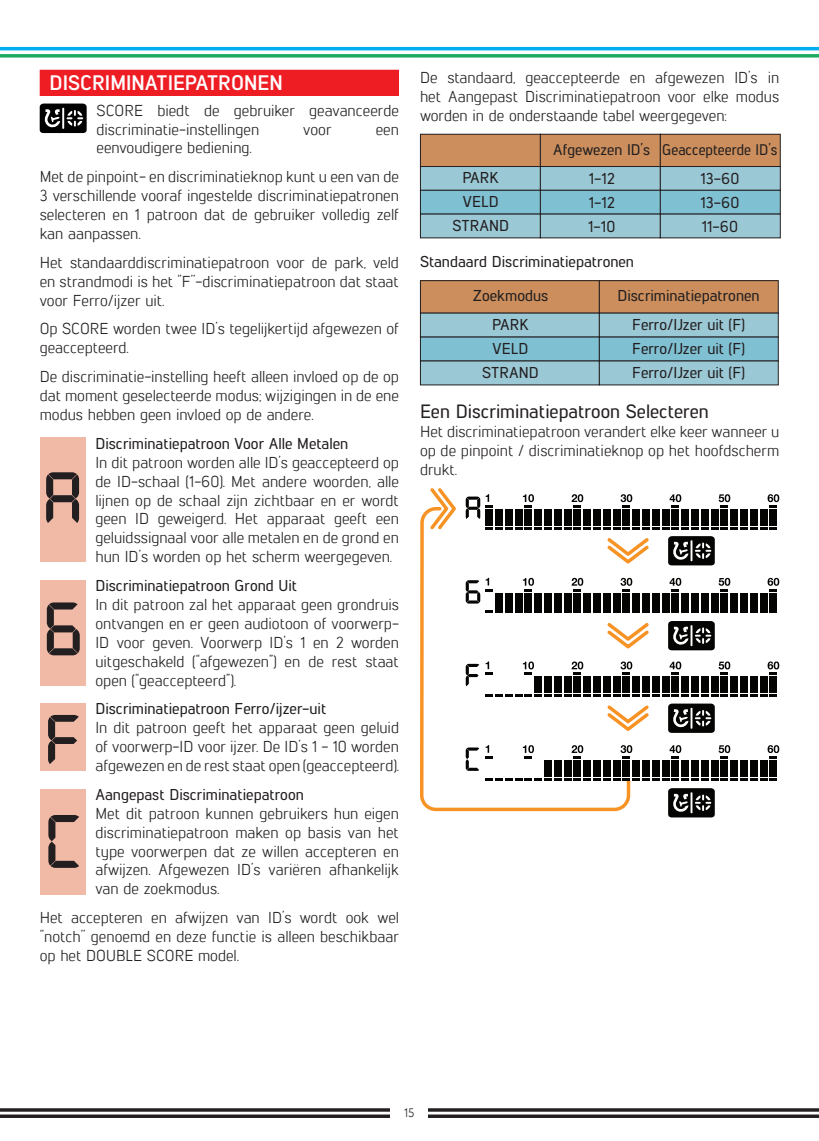
<style>
.page{position:relative;width:819px;height:1141px;background:#fff}
.page>*{position:absolute;margin:0;border:0;box-sizing:border-box;transform-origin:0 0}
.t1{font:700 21px "Lintel";color:#fff}
.t2{font:500 19.25px "Lintel";color:#231f20}
.t3{font:15.75px/18.9px "Lintel";color:#231f20;text-align:justify}
.t4{font:500 15.75px/23.8px "Lintel";color:#231f20;text-align:center}
.t5{font:500 15.4px "Lintel";color:#231f20;scale:.95 1}
.t6{font:500 15.4px "Lintel";color:#231f20}
.t7{font:12.25px "Lintel";color:#231f20}
</style>
<div class="page">
<svg style="left:0;top:47px;width:819px;height:11px"></svg>
<svg style="left:0;top:1108px;width:819px;height:10px"></svg>
<div style="left:390px;top:1107px;width:38px;height:13px;background:#fff"></div>
<div style="left:40px;top:70px;width:359px;height:26px;background:#ee1d23"></div>
<svg style="left:40px;top:104px;width:47px;height:29px"></svg>
<div style="left:40px;top:438px;width:45px;height:124px;background:#f0baa6"></div>
<svg style="left:46px;top:472px;width:33px;height:51px"></svg>
<div style="left:40px;top:580px;width:45px;height:106px;background:#f0baa6"></div>
<svg style="left:47px;top:602px;width:33px;height:53px"></svg>
<div style="left:40px;top:703px;width:45px;height:68px;background:#f0baa6"></div>
<svg style="left:48px;top:715px;width:31px;height:49px"></svg>
<div style="left:40px;top:789px;width:45px;height:105px;background:#f0baa6"></div>
<svg style="left:48px;top:815px;width:31px;height:53px"></svg>
<div style="left:420px;top:134px;width:120px;height:33px;background:#cb8e5c"></div>
<div style="left:420px;top:134px;width:121px;height:33px;border:1px solid #231f20"></div>
<div style="left:540px;top:134px;width:120px;height:33px;background:#cb8e5c"></div>
<div style="left:540px;top:134px;width:120px;height:33px;border:1px solid #231f20"></div>
<div style="left:660px;top:134px;width:120px;height:33px;background:#cb8e5c"></div>
<div style="left:660px;top:134px;width:120px;height:33px;border:1px solid #231f20"></div>
<div style="left:420px;top:167px;width:120px;height:23px;background:#9bc8d5"></div>
<div style="left:420px;top:166px;width:121px;height:25px;border:1px solid #231f20"></div>
<div style="left:540px;top:167px;width:120px;height:23px;background:#9bc8d5"></div>
<div style="left:540px;top:166px;width:120px;height:25px;border:1px solid #231f20"></div>
<div style="left:660px;top:167px;width:120px;height:23px;background:#9bc8d5"></div>
<div style="left:660px;top:166px;width:120px;height:25px;border:1px solid #231f20"></div>
<div style="left:420px;top:190px;width:120px;height:24px;background:#80c0d3"></div>
<div style="left:420px;top:190px;width:121px;height:25px;border:1px solid #231f20"></div>
<div style="left:540px;top:190px;width:120px;height:24px;background:#80c0d3"></div>
<div style="left:540px;top:190px;width:120px;height:25px;border:1px solid #231f20"></div>
<div style="left:660px;top:190px;width:120px;height:24px;background:#80c0d3"></div>
<div style="left:660px;top:190px;width:120px;height:25px;border:1px solid #231f20"></div>
<div style="left:420px;top:214px;width:120px;height:24px;background:#9bc8d5"></div>
<div style="left:540px;top:214px;width:120px;height:24px;background:#9bc8d5"></div>
<div style="left:660px;top:214px;width:120px;height:24px;background:#9bc8d5"></div>
<div style="left:420px;top:281px;width:179px;height:32px;background:#cb8e5c"></div>
<div style="left:420px;top:280px;width:179px;height:34px;border:1px solid #231f20"></div>
<div style="left:599px;top:281px;width:179px;height:32px;background:#cb8e5c"></div>
<div style="left:599px;top:280px;width:179px;height:34px;border:1px solid #231f20"></div>
<div style="left:420px;top:313px;width:179px;height:24px;background:#9bc8d5"></div>
<div style="left:420px;top:313px;width:179px;height:24px;border:1px solid #231f20"></div>
<div style="left:599px;top:313px;width:179px;height:24px;background:#9bc8d5"></div>
<div style="left:599px;top:313px;width:179px;height:24px;border:1px solid #231f20"></div>
<div style="left:420px;top:337px;width:179px;height:24px;background:#80c0d3"></div>
<div style="left:420px;top:337px;width:179px;height:24px;border:1px solid #231f20"></div>
<div style="left:599px;top:337px;width:179px;height:24px;background:#80c0d3"></div>
<div style="left:599px;top:337px;width:179px;height:24px;border:1px solid #231f20"></div>
<div style="left:420px;top:361px;width:179px;height:24px;background:#9bc8d5"></div>
<div style="left:599px;top:361px;width:179px;height:24px;background:#9bc8d5"></div>
<svg style="left:420px;top:508px;width:210px;height:303px"></svg>
<svg style="left:607px;top:538px;width:41px;height:25px"></svg>
<svg style="left:607px;top:623px;width:41px;height:25px"></svg>
<svg style="left:607px;top:705px;width:41px;height:26px"></svg>
<svg style="left:430px;top:488px;width:26px;height:41px"></svg>
<svg style="left:463px;top:494px;width:316px;height:36px"></svg>
<svg style="left:463px;top:578px;width:316px;height:35px"></svg>
<svg style="left:463px;top:661px;width:316px;height:36px"></svg>
<svg style="left:463px;top:745px;width:316px;height:35px"></svg>
<svg style="left:668px;top:536px;width:46px;height:29px"></svg>
<svg style="left:668px;top:621px;width:46px;height:29px"></svg>
<svg style="left:668px;top:704px;width:46px;height:29px"></svg>
<svg style="left:668px;top:788px;width:46px;height:29px"></svg>
<h1 class="t1" style="left:50px;top:68px;width:234px">DISCRIMINATIEPATRONEN</h1>
<p class="t3" style="left:97px;top:100px;width:304px">SCORE biedt de gebruiker geavanceerde discriminatie-instellingen</p>
<p class="t3" style="left:303px;top:119px;width:30px">voor</p>
<p class="t3" style="left:376px;top:119px;width:25px">een</p>
<p class="t3" style="left:40px;top:133px;width:361px;line-height:28.9px;text-indent:57px">eenvoudigere bediening.<br>Met de pinpoint- en discriminatieknop kunt u een van de</p>
<p class="t3" style="left:40px;top:186px;width:361px">3 verschillende vooraf ingestelde discriminatiepatronen selecteren en 1 patroon dat de gebruiker volledig zelf kan aanpassen.</p>
<p class="t3" style="left:40px;top:252px;width:361px">Het standaarddiscriminatiepatroon voor de park, veld en strandmodi is het ‘’F’’-discriminatiepatroon dat staat voor Ferro/ijzer uit.</p>
<p class="t3" style="left:40px;top:319px;width:361px">Op SCORE worden twee ID’s tegelijkertijd afgewezen of geaccepteerd.</p>
<p class="t3" style="left:40px;top:367px;width:361px">De discriminatie-instelling heeft alleen invloed op de op dat moment geselecteerde modus; wijzigingen in de ene modus hebben geen invloed op de andere.</p>
<p class="t4" style="left:95px;top:430px;width:254px">Discriminatiepatroon Voor Alle Metalen</p>
<p class="t3" style="left:95px;top:452px;width:305px">In dit patroon worden alle ID’s geaccepteerd op de ID-schaal (1-60). Met andere woorden, alle lijnen op de schaal zijn zichtbaar en er wordt geen ID geweigerd. Het apparaat geeft een geluidssignaal voor alle metalen en de grond en hun ID’s worden op het scherm weergegeven.</p>
<p class="t4" style="left:95px;top:573px;width:203px">Discriminatiepatroon Grond Uit</p>
<p class="t3" style="left:95px;top:594px;width:305px">In dit patroon zal het apparaat geen grondruis ontvangen en er geen audiotoon of voorwerp-ID voor geven. Voorwerp ID’s 1 en 2 worden uitgeschakeld (“afgewezen”) en de rest staat open (“geaccepteerd”).</p>
<p class="t4" style="left:95px;top:696px;width:232px">Discriminatiepatroon Ferro/ijzer-uit</p>
<p class="t3" style="left:95px;top:718px;width:305px">In dit patroon geeft het apparaat geen geluid of voorwerp-ID voor ijzer. De ID’s 1 - 10 worden afgewezen en de rest staat open (geaccepteerd).</p>
<p class="t4" style="left:95px;top:782px;width:210px">Aangepast Discriminatiepatroon</p>
<p class="t3" style="left:95px;top:803px;width:305px">Met dit patroon kunnen gebruikers hun eigen discriminatiepatroon maken op basis van het type voorwerpen dat ze willen accepteren en afwijzen. Afgewezen ID’s variëren afhankelijk van de zoekmodus.</p>
<p class="t3" style="left:40px;top:908px;width:361px">Het accepteren en afwijzen van ID’s wordt ook wel ‘’notch’’ genoemd en deze functie is alleen beschikbaar op het DOUBLE SCORE model.</p>
<p class="t3" style="left:420px;top:67px;width:361px">De standaard, geaccepteerde en afgewezen ID’s in het Aangepast Discriminatiepatroon voor elke modus worden in de onderstaande tabel weergegeven:</p>
<p class="t6" style="left:553px;top:139px;width:98px">Afgewezen ID’s</p>
<p class="t4" style="left:588px;top:166px;width:29px;text-align:justify">1-12<br>1-12<br>1-10</p>
<p class="t5" style="left:662px;top:139px;width:123px">Geaccepteerde ID’s</p>
<p class="t4" style="left:700px;top:166px;width:41px;text-align:justify">13-60<br>13-60<br>11-60</p>
<p class="t4" style="left:452px;top:165px;width:58px">PARK<br>VELD<br>STRAND</p>
<p class="t4" style="left:473px;top:244px;width:163px;line-height:34.1px;text-align:left;text-indent:-53px">Standaard Discriminatiepatronen<br>Zoekmodus</p>
<p class="t4" style="left:482px;top:312px;width:58px">PARK<br>VELD<br>STRAND</p>
<p class="t4" style="left:617px;top:280px;width:144px;line-height:28.9px">Discriminatiepatronen<br>Ferro/IJzer uit (F)</p>
<p class="t4" style="left:632px;top:336px;width:114px;text-align:left">Ferro/IJzer uit (F)<br>Ferro/IJzer uit (F)</p>
<p class="t2" style="left:420px;top:398px;width:290px">Een Discriminatiepatroon Selecteren</p>
<p class="t3" style="left:420px;top:422px;width:361px">Het discriminatiepatroon verandert elke keer wanneer u op de pinpoint / discriminatieknop op het hoofdscherm drukt.</p>
<p class="t7" style="left:404px;top:1104px;width:12px">15</p>
</div>
